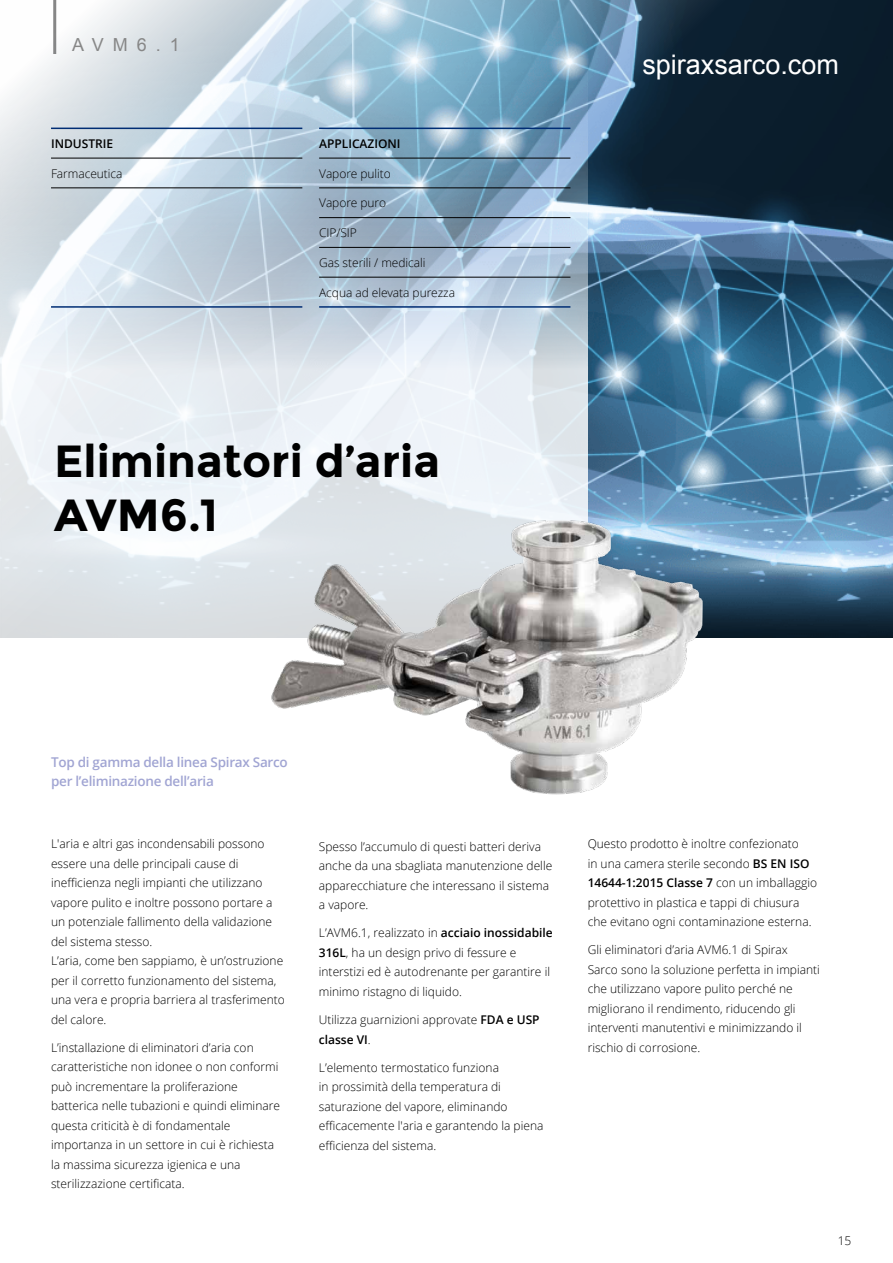
<style>
.page{position:relative;width:893px;height:1263px;background:#fff}
.page>*{position:absolute;margin:0;border:0;box-sizing:border-box;transform-origin:0 0}
.t1{font:700 45px/54px "Montserrat";color:#000}
.t2{font:27px "Arial";color:#fff}
.t3{font:18px "Arial";color:#878787}
.t4{font:600 13.5px/19.5px "Open Sans";letter-spacing:-.02em;color:#a1a5d3}
.t5{font:300 12px/19.5px "Open Sans";color:#000}
.t6{font:600 12px "Open Sans";color:#000}
.s1{font-weight:600}
</style>
<div class="page">
<img style="left:588px;top:0;width:305px;height:638px">
<svg style="left:0;top:0;width:588px;height:638px"></svg>
<hr style="left:51px;top:158px;width:251px;height:1px;background:#000">
<hr style="left:51px;top:187px;width:251px;height:1px;background:#000">
<hr style="left:51px;top:128px;width:251px;height:1px;background:#002d74">
<hr style="left:51px;top:306px;width:251px;height:2px;background:#002d74">
<hr style="left:319px;top:158px;width:251px;height:1px;background:#000">
<hr style="left:319px;top:187px;width:251px;height:1px;background:#000">
<hr style="left:319px;top:217px;width:251px;height:1px;background:#000">
<hr style="left:319px;top:247px;width:251px;height:1px;background:#000">
<hr style="left:319px;top:277px;width:251px;height:1px;background:#000">
<hr style="left:319px;top:128px;width:251px;height:1px;background:#002d74">
<hr style="left:319px;top:306px;width:251px;height:2px;background:#002d74">
<img style="left:218px;top:491px;width:495px;height:304px">
<hr style="left:53px;top:0;width:3px;height:54px;background:#878787">
<h3 class="t3" style="left:72px;top:33px;width:109px">AVM6.1</h3>
<p class="t6" style="left:51px;top:135px;width:64px">INDUSTRIE</p>
<p class="t5" style="left:51px;top:163px;width:73px">Farmaceutica</p>
<p class="t6" style="left:319px;top:135px;width:83px">APPLICAZIONI</p>
<p class="t5" style="left:319px;top:163px;width:73px">Vapore pulito</p>
<p class="t5" style="left:319px;top:193px;width:69px">Vapore puro</p>
<p class="t5" style="left:319px;top:223px;width:39px">CIP/SIP</p>
<p class="t5" style="left:319px;top:252px;width:108px">Gas sterili / medicali</p>
<p class="t5" style="left:319px;top:282px;width:137px">Acqua ad elevata purezza</p>
<h1 class="t1" style="left:54px;top:435px;width:387px">Eliminatori d’aria<br>AVM6.1</h1>
<h2 class="t2" style="left:642px;top:46px;width:198px">spiraxsarco.com</h2>
<p class="t4" style="left:51px;top:752px;width:238px">Top di gamma della linea Spirax Sarco per l’eliminazione dell’aria</p>
<p class="t5" style="left:51px;top:834px;width:235px">L'aria e altri gas incondensabili possono essere una delle principali cause di inefficienza negli impianti che utilizzano vapore pulito e inoltre possono portare a un potenziale fallimento della validazione del sistema stesso.<br>L’aria, come ben sappiamo, è un’ostruzione per il corretto funzionamento del sistema, una vera e propria barriera al trasferimento del calore.</p>
<p class="t5" style="left:51px;top:1037px;width:230px">L’installazione di eliminatori d’aria con caratteristiche non idonee o non conformi può incrementare la proliferazione batterica nelle tubazioni e quindi eliminare questa criticità è di fondamentale importanza in un settore in cui è richiesta la massima sicurezza igienica e una sterilizzazione certificata.</p>
<p class="t5" style="left:319px;top:836px;width:235px">Spesso l’accumulo di questi batteri deriva anche da una sbagliata manutenzione delle apparecchiature che interessano il sistema a vapore.</p>
<p class="t5" style="left:319px;top:923px;width:235px">L’AVM6.1, realizzato in <span class="s1">acciaio inossidabile 316L</span>, ha un design privo di fessure e interstizi ed è autodrenante per garantire il minimo ristagno di liquido.</p>
<p class="t5" style="left:319px;top:1009px;width:222px">Utilizza guarnizioni approvate <span class="s1">FDA e USP classe VI</span>.</p>
<p class="t5" style="left:319px;top:1057px;width:226px">L’elemento termostatico funziona<br>in prossimità della temperatura di saturazione del vapore, eliminando efficacemente l'aria e garantendo la piena efficienza del sistema.</p>
<p class="t5" style="left:588px;top:834px;width:231px">Questo prodotto è inoltre confezionato<br>in una camera sterile secondo <span class="s1">BS EN ISO 14644-1:2015 Classe 7</span> con un imballaggio protettivo in plastica e tappi di chiusura che evitano ogni contaminazione esterna.</p>
<p class="t5" style="left:588px;top:940px;width:234px">Gli eliminatori d’aria AVM6.1 di Spirax Sarco sono la soluzione perfetta in impianti che utilizzano vapore pulito perché ne migliorano il rendimento, riducendo gli interventi manutentivi e minimizzando il rischio di corrosione.</p>
<p class="t5" style="left:838px;top:1230px;width:15px">15</p>
</div>
